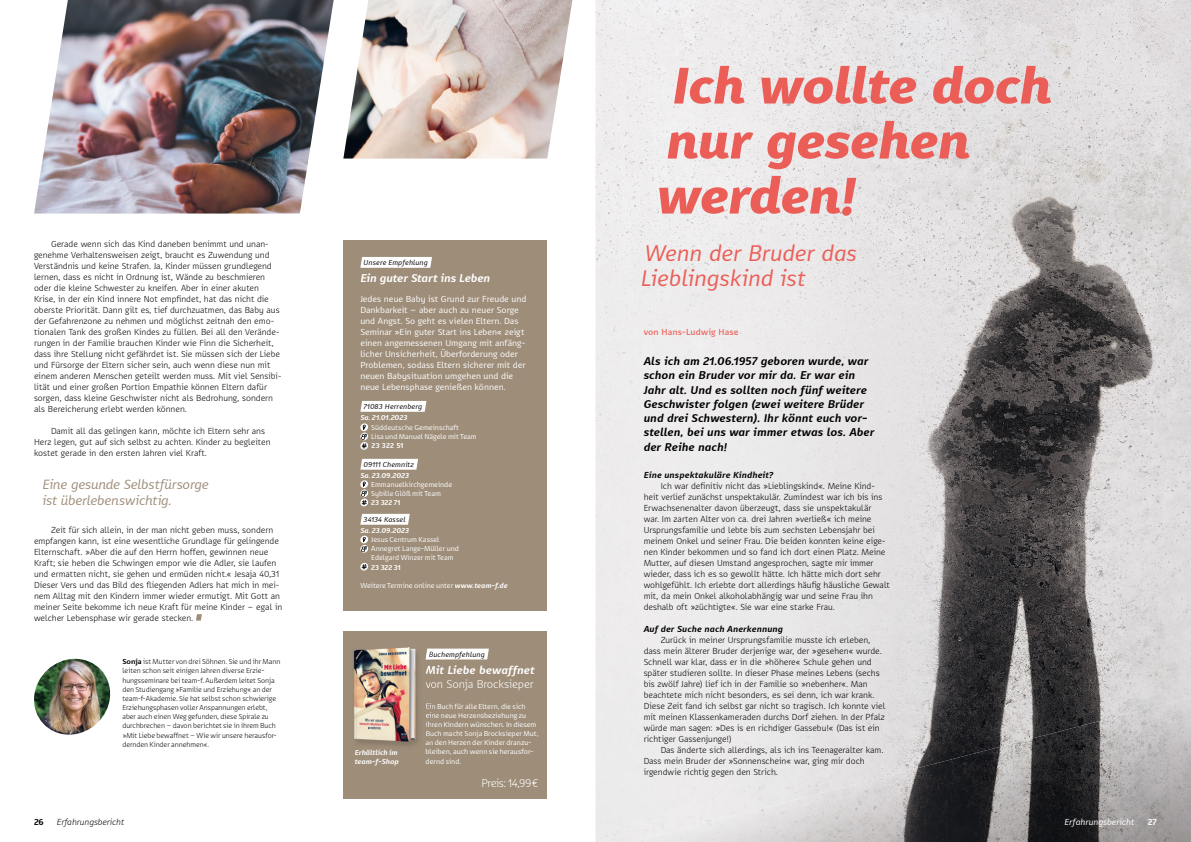
<style>
.page{position:relative;width:1191px;height:842px;background:#fff}
.page>*{position:absolute;margin:0;border:0;box-sizing:border-box;transform-origin:0 0}
.t1{font:italic 900 50px/55px "Karbid Pro";letter-spacing:-.02em;color:#eb5e57}
.t2{font:italic 22px/25px "Karbid Text Pro";color:#eb5e57}
.t3{font:italic 13px/16.5px "Karbid Pro";letter-spacing:-.015em;color:#9e8d79}
.t4{font:italic 700 11px/14.2px "Karbid Text Pro";letter-spacing:.005em;color:#000}
.t5{font:italic 700 11px "Karbid Text Pro";letter-spacing:-.005em;color:#fff}
.t6{font:300 11px "Karbid Text Pro";letter-spacing:-.015em;color:#fff}
.t7{font:300 11px "Karbid Text Pro";letter-spacing:-.04em;color:#fff}
.t8{font:300 8.5px/11px "Karbid Text Pro";color:#000}
.t9{font:8.5px/11px "Karbid Text Pro";color:#fff}
.t10{font:italic 700 8.5px "Karbid Text Pro";letter-spacing:.015em;color:#000}
.t11{font:500 8.5px "Karbid Text Pro";letter-spacing:.015em;color:#eb5e57}
.t12{font:italic 300 8.5px "Karbid Text Pro";color:#000}
.t13{font:italic 8.5px "Karbid Text Pro";color:#fff}
.t14{font:700 8.5px "Karbid Text Pro";color:#000}
.t15{font:700 8.5px "Karbid Text Pro";color:#fff}
.t16{font:300 7px/9.2px "Karbid Text Pro";color:#000}
.t17{font:7px/9.2px "Karbid Text Pro";color:#fff}
.t18{font:italic 7px "Karbid Text Pro";letter-spacing:.02em;color:#000}
.t19{font:italic 700 7px/9.2px "Karbid Text Pro";letter-spacing:-.005em;color:#fff}
.t20{font:700 7px "Karbid Text Pro";letter-spacing:-.005em;color:#fff}
.s1{font-weight:700}
.s2{font-weight:700;font-style:italic}
</style>
<div class="page">
<img style="left:595px;top:0;width:596px;height:842px">
<img style="left:1051px;top:697px;width:140px;height:145px">
<img style="left:946px;top:733px;width:105px;height:109px">
<img style="left:841px;top:761px;width:105px;height:81px">
<img style="left:736px;top:788px;width:105px;height:54px">
<img style="left:632px;top:815px;width:104px;height:27px">
<img style="left:34px;top:0;width:300px;height:214px">
<img style="left:343px;top:0;width:229px;height:159px">
<img style="left:34px;top:659px;width:76px;height:76px">
<svg style="left:196px;top:614px;width:6px;height:7px"></svg>
<div style="left:343px;top:240px;width:204px;height:371px;background:#9e8d79"></div>
<svg style="left:360px;top:257px;width:72px;height:11px"></svg>
<svg style="left:360px;top:401px;width:66px;height:11px"></svg>
<svg style="left:360px;top:423px;width:8px;height:8px"></svg>
<svg style="left:360px;top:442px;width:8px;height:8px"></svg>
<svg style="left:360px;top:425px;width:7px;height:23px"></svg>
<svg style="left:360px;top:459px;width:58px;height:11px"></svg>
<svg style="left:360px;top:480px;width:8px;height:8px"></svg>
<div style="left:360px;top:499px;width:8px;height:7px;background:#fff;border-radius:50%"></div>
<svg style="left:360px;top:482px;width:7px;height:23px"></svg>
<svg style="left:360px;top:514px;width:50px;height:11px"></svg>
<svg style="left:360px;top:537px;width:7px;height:16px"></svg>
<svg style="left:360px;top:563px;width:8px;height:8px"></svg>
<svg style="left:362px;top:564px;width:5px;height:5px"></svg>
<div style="left:343px;top:632px;width:204px;height:167px;background:#9e8d79"></div>
<img style="left:357px;top:647px;width:60px;height:99px">
<img style="left:353px;top:648px;width:78px;height:94px">
<svg style="left:425px;top:649px;width:64px;height:10px"></svg>
<svg style="left:425px;top:665px;width:6px;height:25px"></svg>
<svg style="left:426px;top:703px;width:5px;height:39px"></svg>
<p class="t8" style="left:34px;top:238px;width:249px;text-indent:17px">Gerade wenn sich das Kind daneben benimmt und unan&shy;genehme Verhaltensweisen zeigt, braucht es Zuwendung und Verständnis und keine Strafen. Ja, Kinder müssen grundlegend lernen, dass es nicht in Ordnung ist, Wände zu beschmieren oder die kleine Schwester zu kneifen. Aber in einer akuten Krise, in der ein Kind innere Not empfindet, hat das nicht die oberste Priorität. Dann gilt es, tief durchzuatmen, das Baby aus der Gefahrenzone zu nehmen und möglichst zeitnah den emo&shy;tionalen Tank des großen Kindes zu füllen. Bei all den Verände&shy;rungen in der Familie brauchen Kinder wie Finn die Sicherheit, dass ihre Stellung nicht gefährdet ist. Sie müssen sich der Liebe und Fürsorge der Eltern sicher sein, auch wenn diese nun mit einem anderen Menschen geteilt werden muss. Mit viel Sensibi&shy;lität und einer großen Portion Empathie können Eltern dafür sorgen, dass kleine Geschwister nicht als Bedrohung, sondern als Bereicherung erlebt werden können.</p>
<p class="t8" style="left:34px;top:425px;width:238px;text-indent:17px">Damit all das gelingen kann, möchte ich Eltern sehr ans<br>Herz legen, gut auf sich selbst zu achten. Kinder zu begleiten kostet gerade in den ersten Jahren viel Kraft.</p>
<h3 class="t3" style="left:43px;top:475px;width:168px">Eine gesunde Selbstfürsorge ist überlebenswichtig.</h3>
<p class="t8" style="left:34px;top:524px;width:250px;text-indent:17px">Zeit für sich allein, in der man nicht geben muss, sondern empfangen kann, ist eine wesentliche Grundlage für gelingende Elternschaft. »Aber die auf den Herrn hoffen, gewinnen neue Kraft; sie heben die Schwingen empor wie die Adler, sie laufen und ermatten nicht, sie gehen und ermüden nicht.« Jesaja 40,31<br>Dieser Vers und das Bild des fliegenden Adlers hat mich in mei&shy;nem Alltag mit den Kindern immer wieder ermutigt. Mit Gott an meiner Seite bekomme ich neue Kraft für meine Kinder – egal in welcher Lebensphase wir gerade stecken.</p>
<p class="t16" style="left:122px;top:657px;width:159px"><span class="s1">Sonja</span> ist Mutter von drei Söhnen. Sie und ihr Mann leiten schon seit einigen Jahren diverse Erzie&shy;hungsseminare bei team-f. Außerdem leitet Sonja den Studiengang »Familie und Erziehung« an der team-f-Akademie. Sie hat selbst schon schwierige Erziehungsphasen voller Anspannungen erlebt, aber auch einen Weg gefunden, diese Spirale zu durchbrechen – davon berichtet sie in ihrem Buch »Mit Liebe bewaffnet – Wie wir unsere herausfor&shy;dernden Kinder annehmen«.</p>
<p class="t18" style="left:363px;top:258px;width:66px">Unsere Empfehlung</p>
<p class="t5" style="left:360px;top:271px;width:131px">Ein guter Start ins Leben</p>
<p class="t9" style="left:360px;top:293px;width:168px">Jedes neue Baby ist Grund zur Freude und Dankbarkeit – aber auch zu neuer Sorge und Angst. So geht es vielen Eltern. Das Seminar »Ein guter Start ins Leben« zeigt einen angemessenen Umgang mit anfäng&shy;licher Unsicherheit, Überforderung oder Problemen, sodass Eltern sicherer mit der neuen Babysituation umgehen und die neue Lebensphase genießen können.</p>
<p class="t18" style="left:363px;top:402px;width:60px">71083 Herrenberg</p>
<p class="t19" style="left:360px;top:413px;width:48px">Sa. 21.01.2023</p>
<p class="t17" style="left:371px;top:423px;width:107px">Süddeutsche Gemeinschaft<br>Lisa und Manuel Nägele mit Team</p>
<p class="t20" style="left:371px;top:441px;width:33px">23 322 51</p>
<p class="t18" style="left:363px;top:460px;width:52px">09111 Chemnitz</p>
<p class="t19" style="left:360px;top:471px;width:50px">Sa. 23.09.2023</p>
<p class="t17" style="left:371px;top:480px;width:82px">Emmanuelkirchgemeinde<br>Sybille Glöß mit Team</p>
<p class="t20" style="left:371px;top:498px;width:31px">23 322 71</p>
<p class="t18" style="left:363px;top:515px;width:43px">34134 Kassel</p>
<p class="t19" style="left:360px;top:526px;width:50px">Sa. 23.09.2023</p>
<p class="t17" style="left:371px;top:535px;width:89px">Jesus Centrum Kassel<br>Annegret Lange-Müller und<br>Edelgard Winzer mit Team</p>
<p class="t20" style="left:371px;top:562px;width:31px">23 322 31</p>
<p class="t17" style="left:360px;top:581px;width:149px">Weitere Termine online unter <span class="s2">www.team-f.de</span></p>
<p class="t19" style="left:355px;top:747px;width:46px">Erhältlich im team-f-Shop</p>
<p class="t18" style="left:429px;top:650px;width:57px">Buchempfehlung</p>
<p class="t5" style="left:425px;top:662px;width:111px">Mit Liebe bewaffnet</p>
<p class="t6" style="left:425px;top:677px;width:109px">von Sonja Brocksieper</p>
<p class="t17" style="left:425px;top:701px;width:115px">Ein Buch für alle Eltern, die sich eine neue Herzensbeziehung zu ihren Kindern wünschen. In diesem<br>Buch macht Sonja Brocksieper Mut, an den Herzen der Kinder dranzu&shy;bleiben, auch wenn sie herausfor&shy;dernd sind.</p>
<p class="t7" style="left:481px;top:776px;width:59px">Preis: 14,99 €</p>
<h1 class="t1" style="left:657px;top:57px;width:396px;text-indent:15px">Ich wollte doch nur gesehen werden!</h1>
<h2 class="t2" style="left:641px;top:239px;width:217px">Wenn der Bruder das<br>Lieblingskind ist</h2>
<p class="t11" style="left:643px;top:326px;width:96px">von Hans-Ludwig Hase</p>
<p class="t4" style="left:643px;top:354px;width:232px">Als ich am 21.06.1957 geboren wurde, war schon ein Bruder vor mir da. Er war ein Jahr alt. Und es sollten noch fünf weitere Geschwister folgen (zwei weitere Brüder und drei Schwestern). Ihr könnt euch vor&shy;stellen, bei uns war immer etwas los. Aber der Reihe nach!</p>
<p class="t10" style="left:643px;top:469px;width:131px">Eine unspektakuläre Kindheit?</p>
<p class="t8" style="left:643px;top:480px;width:248px;text-indent:17px">Ich war definitiv nicht das »Lieblingskind«. Meine Kind&shy;heit verlief zunächst unspektakulär. Zumindest war ich bis ins Erwachsenenalter davon überzeugt, dass sie unspektakulär<br>war. Im zarten Alter von ca. drei Jahren »verließ« ich meine Ursprungsfamilie und lebte bis zum sechsten Lebensjahr bei meinem Onkel und seiner Frau. Die beiden konnten keine eige&shy;nen Kinder bekommen und so fand ich dort einen Platz. Meine Mutter, auf diesen Umstand angesprochen, sagte mir immer wieder, dass ich es so gewollt hätte. Ich hätte mich dort sehr wohlgefühlt. Ich erlebte dort allerdings häufig häusliche Gewalt mit, da mein Onkel alkoholabhängig war und seine Frau ihn deshalb oft »züchtigte«. Sie war eine starke Frau.</p>
<p class="t10" style="left:643px;top:623px;width:141px">Auf der Suche nach Anerkennung</p>
<p class="t8" style="left:643px;top:634px;width:243px;text-indent:17px">Zurück in meiner Ursprungsfamilie musste ich erleben, dass mein älterer Bruder derjenige war, der »gesehen« wurde.<br>Schnell war klar, dass er in die »höhere« Schule gehen und später studieren sollte. In dieser Phase meines Lebens (sechs bis zwölf Jahre) lief ich in der Familie so »nebenher«. Man beachtete mich nicht besonders, es sei denn, ich war krank.<br>Diese Zeit fand ich selbst gar nicht so tragisch. Ich konnte viel mit meinen Klassenkameraden durchs Dorf ziehen. In der Pfalz würde man sagen: »Des is en richdiger Gassebu!« (Das ist ein richtiger Gassenjunge!)</p>
<p class="t8" style="left:643px;top:744px;width:241px;text-indent:17px">Das änderte sich allerdings, als ich ins Teenageralter kam.<br>Dass mein Bruder der »Sonnenschein« war, ging mir doch irgendwie richtig gegen den Strich.</p>
<p class="t14" style="left:34px;top:816px;width:11px">26</p>
<p class="t12" style="left:57px;top:817px;width:69px">Erfahrungsbericht</p>
<p class="t13" style="left:1064px;top:817px;width:71px">Erfahrungsbericht</p>
<p class="t15" style="left:1147px;top:816px;width:11px">27</p>
</div>
